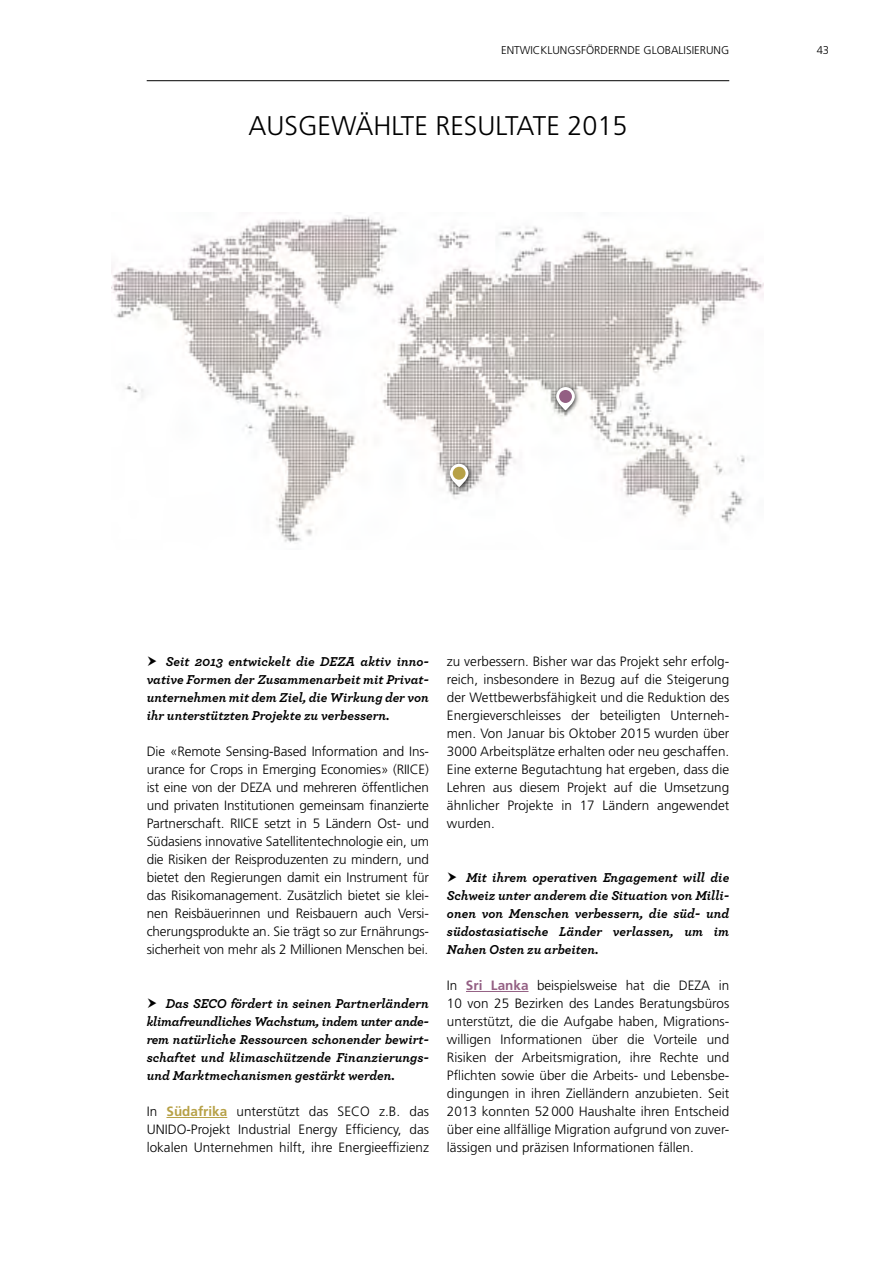
<style>
.page{position:relative;width:893px;height:1263px;background:#fff}
.page>*{position:absolute;margin:0;border:0;box-sizing:border-box;transform-origin:0 0}
.t1{font:300 27px "Frutiger LT Std";color:#000}
.t2{font:300 13.5px/18px "Frutiger LT Std";color:#000;text-align:justify}
.t3{font:italic 700 13.5px/18px "Archer Pro";color:#000;text-align:justify}
.t4{font:300 11.25px "Frutiger LT Pro";color:#000}
.s1{font-weight:700;color:#b7a147}
.s2{font-weight:700;color:#935f83}
</style>
<div class="page">
<hr style="left:147px;top:80px;width:582px;height:1px;background:#000">
<img style="left:112px;top:212px;width:651px;height:331px">
<hr style="left:166px;top:1117px;width:61px;height:1px;background:#b7a147">
<hr style="left:466px;top:991px;width:62px;height:1px;background:#935f83">
<div style="left:446px;top:460px;width:28px;height:32px;background:#000;opacity:.75"></div>
<svg style="left:450px;top:464px;width:18px;height:23px"></svg>
<div style="left:453px;top:467px;width:13px;height:13px;background:#b7a147;border-radius:50%"></div>
<div style="left:553px;top:383px;width:27px;height:32px;background:#000;opacity:.75"></div>
<svg style="left:556px;top:387px;width:19px;height:23px"></svg>
<div style="left:559px;top:390px;width:13px;height:13px;background:#935f83;border-radius:50%"></div>
<p class="t4" style="left:501px;top:44px;width:230px">ENTWICKLUNGSFÖRDERNDE GLOBALISIERUNG</p>
<p class="t4" style="left:817px;top:44px;width:14px">43</p>
<h1 class="t1" style="left:249px;top:110px;width:380px">AUSGEWÄHLTE RESULTATE 2015</h1>
<p class="t3" style="left:147px;top:651px;width:284px;text-indent:19px">Seit 2013 entwickelt die DEZA aktiv inno&shy;vative Formen der Zusammenarbeit mit Privat&shy;unternehmen mit dem Ziel, die Wirkung der von ihr unterstützten Projekte zu verbessern.</p>
<p class="t2" style="left:147px;top:743px;width:284px">Die «Remote Sensing-Based Information and Ins&shy;urance for Crops in Emerging Economies» (RIICE) ist eine von der DEZA und mehreren öffentlichen und privaten Institutionen gemeinsam finanzierte Partnerschaft. RIICE setzt in 5 Ländern Ost- und Südasiens innovative Satellitentechnologie ein, um die Risiken der Reisproduzenten zu mindern, und bietet den Regierungen damit ein Instrument für das Risikomanagement. Zusätzlich bietet sie klei&shy;nen Reisbäuerinnen und Reisbauern auch Versi&shy;cherungsprodukte an. Sie trägt so zur Ernährungs&shy;sicherheit von mehr als 2 Millionen Menschen bei.</p>
<p class="t3" style="left:147px;top:993px;width:284px;text-indent:19px">Das SECO fördert in seinen Partnerländern klimafreundliches Wachstum, indem unter ande&shy;rem natürliche Ressourcen schonender bewirt&shy;schaftet und klimaschützende Finanzierungs&shy;und Marktmechanismen gestärkt werden.</p>
<p class="t2" style="left:147px;top:1102px;width:284px">In <span class="s1">Südafrika</span> unterstützt das SECO z.B. das UNIDO-Projekt Industrial Energy Efficiency, das lokalen Unternehmen hilft, ihre Energieeffizienz</p>
<p class="t2" style="left:447px;top:653px;width:284px">zu verbessern. Bisher war das Projekt sehr erfolg&shy;reich, insbesondere in Bezug auf die Steigerung der Wettbewerbsfähigkeit und die Reduktion des Energieverschleisses der beteiligten Unterneh&shy;men. Von Januar bis Oktober 2015 wurden über 3000 Arbeitsplätze erhalten oder neu geschaffen.<br>Eine externe Begutachtung hat ergeben, dass die Lehren aus diesem Projekt auf die Umsetzung ähnlicher Projekte in 17 Ländern angewendet wurden.</p>
<p class="t3" style="left:447px;top:867px;width:284px;text-indent:19px">Mit ihrem operativen Engagement will die Schweiz unter anderem die Situation von Milli&shy;onen von Menschen verbessern, die süd- und südostasiatische Länder verlassen, um im Nahen Osten zu arbeiten.</p>
<p class="t2" style="left:447px;top:976px;width:284px">In <span class="s2">Sri Lanka</span> beispielsweise hat die DEZA in 10 von 25 Bezirken des Landes Beratungsbüros unterstützt, die die Aufgabe haben, Migrations&shy;willigen Informationen über die Vorteile und Risiken der Arbeitsmigration, ihre Rechte und Pflichten sowie über die Arbeits- und Lebensbe&shy;dingungen in ihren Zielländern anzubieten. Seit 2013 konnten 52000 Haushalte ihren Entscheid über eine allfällige Migration aufgrund von zuver&shy;lässigen und präzisen Informationen fällen.</p>
</div>
